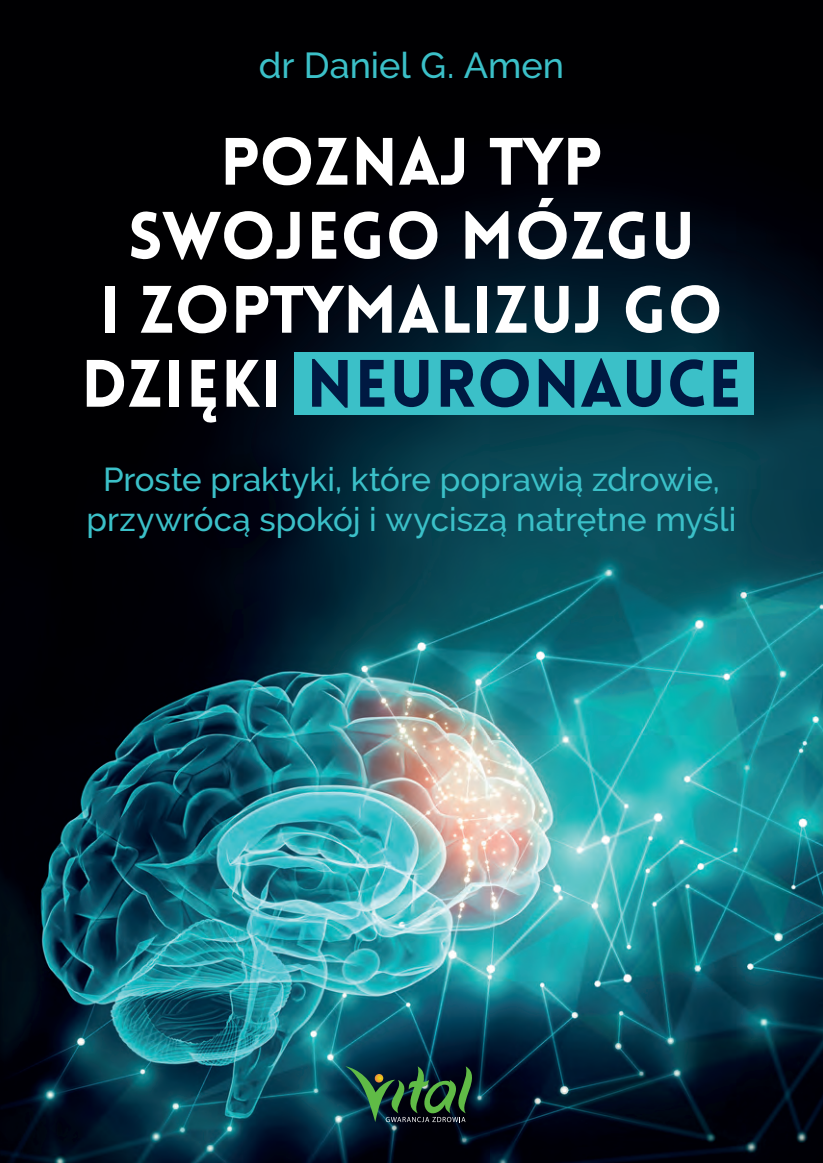
<style>
.page{position:relative;width:823px;height:1163px;background:#fff}
.page>*{position:absolute;margin:0;border:0;box-sizing:border-box;transform-origin:0 0}
.t1{font:900 65.4px/74px "Lovelo";letter-spacing:.005em;color:#fff;text-align:center}
.t2{font:500 36px "Raleway";color:#3bc0c8}
.t3{font:500 33px/40px "Raleway";color:#3bc0c8;text-align:center}
.s1{color:#001942}
</style>
<div class="page">
<img style="left:0;top:0;width:822px;height:1162px">
<div style="left:294px;top:352px;width:459px;height:62px;background:#3bc0c8"></div>
<svg style="left:345px;top:1066px;width:127px;height:55px;background:#204634"></svg>
<p class="t2" style="left:258px;top:44px;width:307px">dr Daniel G. Amen</p>
<h1 class="t1" style="left:81px;top:126px;width:661px">POZNAJ TYP<br>SWOJEGO MÓZGU<br>I ZOPTYMALIZUJ GO<br>DZIĘKI <span class="s1">NEURONAUCE</span></h1>
<p class="t3" style="left:86px;top:459px;width:651px">Proste praktyki, które poprawią zdrowie, przywrócą spokój i wyciszą natrętne myśli</p>
</div>
